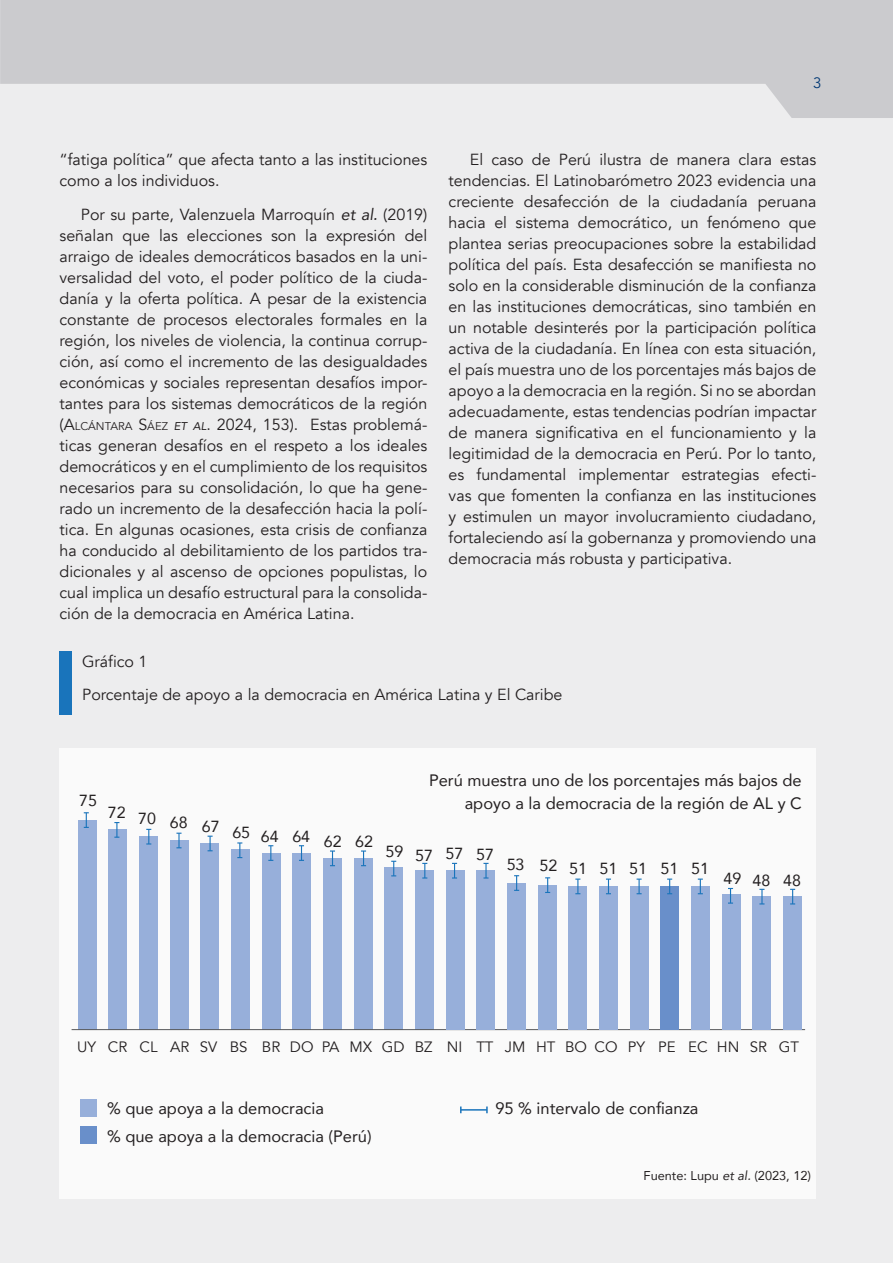
<style>
.page{position:relative;width:893px;height:1263px;background:#ededee}
.page>*{position:absolute;margin:0;border:0;box-sizing:border-box;transform-origin:0 0}
.t1{font:16.5px/22.5px "Avenir";color:#231f20;text-align:right}
.Cuerpo_de_texto{font:16.05px/21px "Avenir";color:#231f20;text-align:justify}
.Primer_parrafo{font:16.05px "Avenir";color:#231f20}
.t2{font:16.05px "Avenir";color:#231f20}
.Cuerpo_de_texto-2{font:15px "Avenir";color:#231f20}
.t3{font:15px "Avenir";color:#013874}
.Texto_de_tabla{font:12.75px "Avenir";color:#231f20}
.s1{font-style:italic}
.s2{font-style:inherit}
.s3{font-size:11.25px}
.s4{font-style:italic;font-size:11.25px}
</style>
<div class="page">
<svg style="left:1px;top:0;width:892px;height:118px;fill:#cbcbce"></svg>
<svg style="left:0;top:0;width:1px;height:84px"></svg>
<div style="left:60px;top:748px;width:756px;height:451px;background:#fafafa"></div>
<div style="left:60px;top:651px;width:12px;height:63px;background:#1974bb"></div>
<div style="left:78px;top:820px;width:18px;height:210px;background:#97afda"></div>
<div style="left:109px;top:830px;width:18px;height:200px;background:#97afda"></div>
<div style="left:139px;top:836px;width:19px;height:194px;background:#97afda"></div>
<div style="left:170px;top:841px;width:18px;height:189px;background:#97afda"></div>
<div style="left:201px;top:844px;width:18px;height:186px;background:#97afda"></div>
<div style="left:231px;top:850px;width:19px;height:180px;background:#97afda"></div>
<div style="left:262px;top:853px;width:18px;height:177px;background:#97afda"></div>
<div style="left:293px;top:853px;width:18px;height:177px;background:#97afda"></div>
<div style="left:323px;top:858px;width:19px;height:172px;background:#97afda"></div>
<div style="left:354px;top:858px;width:18px;height:172px;background:#97afda"></div>
<div style="left:385px;top:867px;width:18px;height:163px;background:#97afda"></div>
<div style="left:415px;top:870px;width:19px;height:160px;background:#97afda"></div>
<hr style="left:72px;top:1029px;width:733px;height:1px;background:#57585a">
<div style="left:446px;top:870px;width:18px;height:160px;background:#97afda"></div>
<div style="left:477px;top:870px;width:18px;height:160px;background:#97afda"></div>
<div style="left:507px;top:883px;width:19px;height:147px;background:#97afda"></div>
<div style="left:538px;top:885px;width:18px;height:145px;background:#97afda"></div>
<div style="left:569px;top:886px;width:18px;height:144px;background:#97afda"></div>
<div style="left:599px;top:886px;width:19px;height:144px;background:#97afda"></div>
<div style="left:630px;top:886px;width:18px;height:144px;background:#97afda"></div>
<div style="left:661px;top:886px;width:18px;height:144px;background:#698fca"></div>
<div style="left:691px;top:886px;width:19px;height:144px;background:#97afda"></div>
<div style="left:722px;top:895px;width:18px;height:135px;background:#97afda"></div>
<div style="left:753px;top:896px;width:18px;height:134px;background:#97afda"></div>
<div style="left:783px;top:896px;width:19px;height:134px;background:#97afda"></div>
<svg style="left:84px;top:812px;width:5px;height:16px"></svg>
<svg style="left:114px;top:822px;width:5px;height:16px"></svg>
<svg style="left:146px;top:829px;width:5px;height:15px"></svg>
<svg style="left:176px;top:833px;width:6px;height:15px"></svg>
<svg style="left:208px;top:836px;width:5px;height:15px"></svg>
<svg style="left:237px;top:842px;width:5px;height:16px"></svg>
<svg style="left:268px;top:845px;width:5px;height:16px"></svg>
<svg style="left:299px;top:845px;width:5px;height:16px"></svg>
<svg style="left:330px;top:850px;width:5px;height:16px"></svg>
<svg style="left:361px;top:850px;width:5px;height:16px"></svg>
<svg style="left:391px;top:861px;width:5px;height:15px"></svg>
<svg style="left:422px;top:863px;width:5px;height:15px"></svg>
<svg style="left:452px;top:863px;width:5px;height:15px"></svg>
<svg style="left:483px;top:863px;width:6px;height:15px"></svg>
<svg style="left:514px;top:875px;width:5px;height:16px"></svg>
<svg style="left:545px;top:877px;width:5px;height:16px"></svg>
<svg style="left:575px;top:878px;width:5px;height:16px"></svg>
<svg style="left:606px;top:878px;width:5px;height:16px"></svg>
<svg style="left:637px;top:878px;width:5px;height:16px"></svg>
<svg style="left:667px;top:878px;width:5px;height:16px"></svg>
<svg style="left:698px;top:878px;width:5px;height:16px"></svg>
<svg style="left:728px;top:888px;width:5px;height:16px"></svg>
<svg style="left:759px;top:889px;width:5px;height:15px"></svg>
<svg style="left:790px;top:889px;width:5px;height:15px"></svg>
<div style="left:80px;top:1100px;width:16px;height:17px;background:#97afda"></div>
<div style="left:80px;top:1127px;width:16px;height:17px;background:#698fca"></div>
<svg style="left:460px;top:1106px;width:28px;height:7px"></svg>
<p class="t3" style="left:813px;top:74px;width:10px">3</p>
<p class="Cuerpo_de_texto" style="left:60px;top:149px;width:369px">“fatiga política” que afecta tanto a las instituciones como a los individuos.</p>
<p class="Cuerpo_de_texto" style="left:60px;top:204px;width:369px;text-indent:21px">Por su parte, Valenzuela Marroquín <span class="s1">et al.</span> (2019) señalan que las elecciones son la expresión del arraigo de ideales democráticos basados en la uni&shy;versalidad del voto, el poder político de la ciuda&shy;danía y la oferta política. A pesar de la existencia constante de procesos electorales formales en la región, los niveles de violencia, la continua corrup&shy;ción, así como el incremento de las desigualdades económicas y sociales representan desafíos impor&shy;tantes para los sistemas democráticos de la región <span class="s2">(A</span><span class="s3">LCÁNTARA</span> <span class="s2">S</span><span class="s3">ÁEZ</span> <span class="s4">et al</span>. 2024, 153). Estas problemá&shy;ticas generan desafíos en el respeto a los ideales democráticos y en el cumplimiento de los requisitos necesarios para su consolidación, lo que ha gene&shy;rado un incremento de la desafección hacia la polí&shy;tica. En algunas ocasiones, esta crisis de confianza ha conducido al debilitamiento de los partidos tra&shy;dicionales y al ascenso de opciones populistas, lo cual implica un desafío estructural para la consolida&shy;ción de la democracia en América Latina.</p>
<p class="Cuerpo_de_texto" style="left:449px;top:149px;width:369px;text-indent:21px">El caso de Perú ilustra de manera clara estas tendencias. El Latinobarómetro 2023 evidencia una creciente desafección de la ciudadanía peruana hacia el sistema democrático, un fenómeno que plantea serias preocupaciones sobre la estabilidad política del país. Esta desafección se manifiesta no solo en la considerable disminución de la confianza en las instituciones democráticas, sino también en un notable desinterés por la participación política activa de la ciudadanía. En línea con esta situación, el país muestra uno de los porcentajes más bajos de apoyo a la democracia en la región. Si no se abordan adecuadamente, estas tendencias podrían impactar de manera significativa en el funcionamiento y la legitimidad de la democracia en Perú. Por lo tanto, es fundamental implementar estrategias efecti&shy;vas que fomenten la confianza en las instituciones y estimulen un mayor involucramiento ciudadano, fortaleciendo así la gobernanza y promoviendo una democracia más robusta y participativa.</p>
<p class="Primer_parrafo" style="left:82px;top:652px;width:67px">Gráfico 1</p>
<p class="Primer_parrafo" style="left:82px;top:685px;width:482px">Porcentaje de apoyo a la democracia en América Latina y El Caribe</p>
<p class="t2" style="left:79px;top:788px;width:19px">75</p>
<p class="t2" style="left:108px;top:800px;width:19px">72</p>
<p class="t2" style="left:138px;top:806px;width:19px">70</p>
<p class="t2" style="left:170px;top:810px;width:19px">68</p>
<p class="t2" style="left:202px;top:813px;width:19px">67</p>
<p class="t2" style="left:232px;top:819px;width:19px">65</p>
<p class="t2" style="left:261px;top:824px;width:19px">64</p>
<p class="t2" style="left:324px;top:828px;width:19px">62</p>
<p class="t2" style="left:292px;top:824px;width:19px">64</p>
<p class="t2" style="left:355px;top:828px;width:19px">62</p>
<p class="t1" style="left:429px;top:769px;width:374px">Perú muestra uno de los porcentajes más bajos de apoyo a la democracia de la región de AL y C</p>
<p class="t2" style="left:385px;top:839px;width:19px">59</p>
<p class="t2" style="left:415px;top:842px;width:19px">57</p>
<p class="t2" style="left:445px;top:840px;width:19px">57</p>
<p class="t2" style="left:476px;top:842px;width:19px">57</p>
<p class="t2" style="left:507px;top:851px;width:19px">53</p>
<p class="t2" style="left:539px;top:852px;width:19px">52</p>
<p class="t2" style="left:569px;top:855px;width:19px">51</p>
<p class="t2" style="left:599px;top:855px;width:19px">51</p>
<p class="t2" style="left:629px;top:855px;width:19px">51</p>
<p class="t2" style="left:661px;top:855px;width:19px">51</p>
<p class="t2" style="left:691px;top:855px;width:19px">51</p>
<p class="t2" style="left:723px;top:865px;width:19px">49</p>
<p class="t2" style="left:752px;top:867px;width:19px">48</p>
<p class="t2" style="left:783px;top:867px;width:19px">48</p>
<p class="Cuerpo_de_texto-2" style="left:77px;top:1038px;width:20px">UY</p>
<p class="Cuerpo_de_texto-2" style="left:108px;top:1038px;width:21px">CR</p>
<p class="Cuerpo_de_texto-2" style="left:140px;top:1038px;width:20px">CL</p>
<p class="Cuerpo_de_texto-2" style="left:170px;top:1038px;width:21px">AR</p>
<p class="Cuerpo_de_texto-2" style="left:200px;top:1038px;width:19px">SV</p>
<p class="Cuerpo_de_texto-2" style="left:230px;top:1038px;width:19px">BS</p>
<p class="Cuerpo_de_texto-2" style="left:262px;top:1038px;width:20px">BR</p>
<p class="Cuerpo_de_texto-2" style="left:290px;top:1038px;width:25px">DO</p>
<p class="Cuerpo_de_texto-2" style="left:322px;top:1038px;width:19px">PA</p>
<p class="Cuerpo_de_texto-2" style="left:349px;top:1038px;width:24px">MX</p>
<p class="Cuerpo_de_texto-2" style="left:382px;top:1038px;width:24px">GD</p>
<p class="Cuerpo_de_texto-2" style="left:415px;top:1038px;width:19px">BZ</p>
<p class="Cuerpo_de_texto-2" style="left:447px;top:1038px;width:17px">NI</p>
<p class="Cuerpo_de_texto-2" style="left:476px;top:1038px;width:19px">TT</p>
<p class="Cuerpo_de_texto-2" style="left:505px;top:1038px;width:22px">JM</p>
<p class="Cuerpo_de_texto-2" style="left:536px;top:1038px;width:21px">HT</p>
<p class="Cuerpo_de_texto-2" style="left:565px;top:1038px;width:23px">BO</p>
<p class="Cuerpo_de_texto-2" style="left:595px;top:1038px;width:25px">CO</p>
<p class="Cuerpo_de_texto-2" style="left:628px;top:1038px;width:19px">PY</p>
<p class="Cuerpo_de_texto-2" style="left:658px;top:1038px;width:19px">PE</p>
<p class="Cuerpo_de_texto-2" style="left:688px;top:1038px;width:21px">EC</p>
<p class="Cuerpo_de_texto-2" style="left:717px;top:1038px;width:24px">HN</p>
<p class="Cuerpo_de_texto-2" style="left:750px;top:1038px;width:19px">SR</p>
<p class="Cuerpo_de_texto-2" style="left:779px;top:1038px;width:22px">GT</p>
<p class="t1" style="left:107px;top:1097px;width:218px">% que apoya a la democracia</p>
<p class="t1" style="left:107px;top:1124px;width:266px">% que apoya a la democracia (Perú)</p>
<p class="t1" style="left:495px;top:1097px;width:205px">95 % intervalo de confianza</p>
<p class="Texto_de_tabla" style="left:644px;top:1166px;width:169px">Fuente: Lupu <span class="s1">et al.</span> (2023, 12)</p>
</div>
